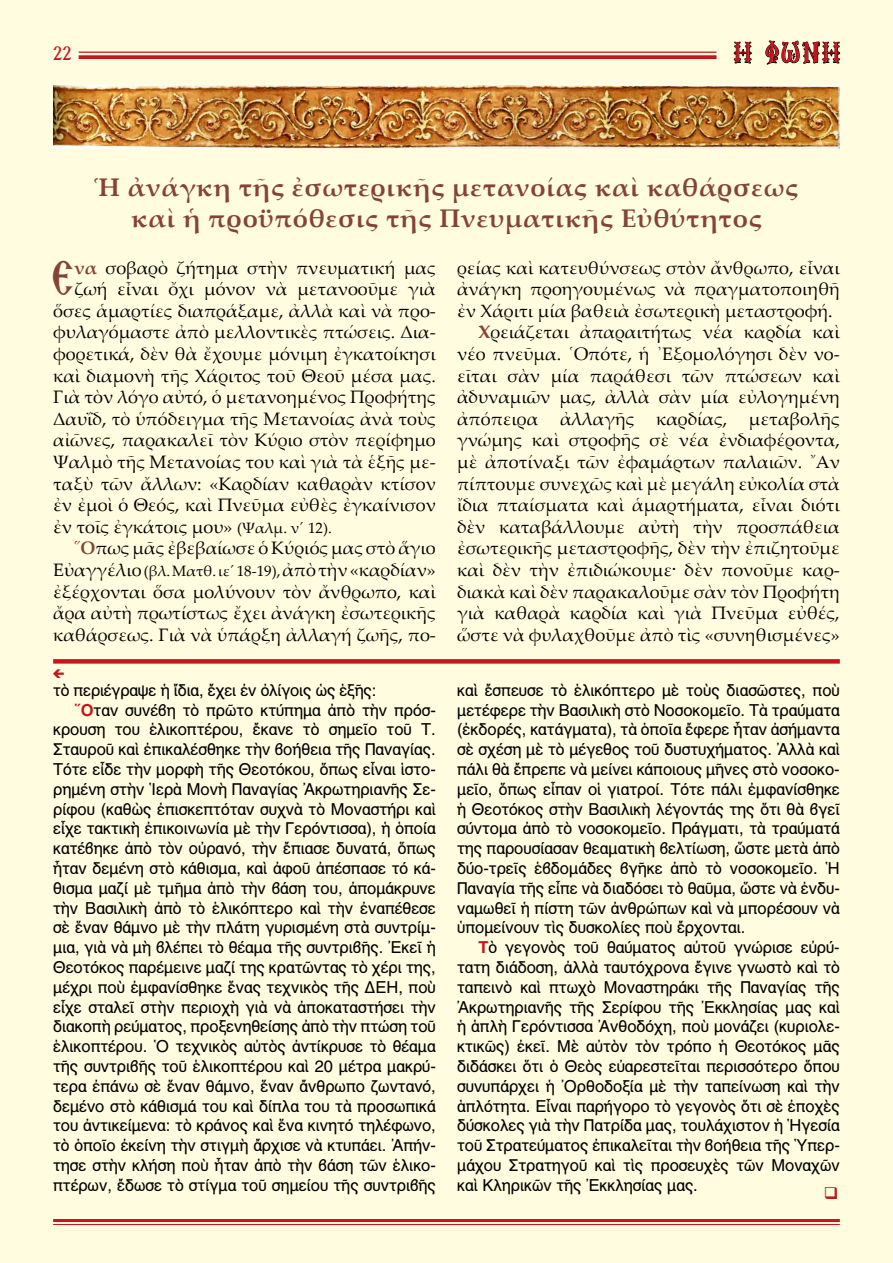
<style>
.page{position:relative;width:893px;height:1263px;background:#fffcdf}
.page>*{position:absolute;margin:0;border:0;box-sizing:border-box;transform-origin:0 0}
.t1{font:48.75px "BYZIMAK";color:#854337}
.t2{font:27px "Mg Agia Sofia UC Normal";color:#c4161c}
.t3{font:700 25.5px/30.6px "Palatino Linotype";letter-spacing:.03em;color:#854337;text-align:center}
.t4{font:19.5px "BYZIMAK";color:#c4161c}
.t5{font:18px "Palatino Linotype";color:#000}
.t6{font:16.5px/19.8px "CTOS Helvetica Regular Test 1";color:#000;text-align:justify}
.s1{font-weight:700;color:#854337}
.s2{font-size:15px}
.s3{font-family:"CTOS Helvetica Bold Test 1";color:#c4161c}
</style>
<div class="page">
<hr style="left:79px;top:52px;width:637px;height:1px;background:#c4161c">
<svg style="left:79px;top:55px;width:637px;height:4px;background:#c82629"></svg>
<hr style="left:53px;top:1219px;width:787px;height:3px;background:#c4161c">
<hr style="left:53px;top:1224px;width:787px;height:1px;background:#c4161c">
<svg style="left:734px;top:41px;width:18px;height:23px"></svg>
<svg style="left:765px;top:40px;width:75px;height:25px;background:#aba995"></svg>
<div style="left:53px;top:659px;width:787px;height:5px;background:#c4161c"></div>
<img style="left:53px;top:85px;width:787px;height:63px">
<svg style="left:53px;top:669px;width:11px;height:9px"></svg>
<svg style="left:825px;top:1187px;width:12px;height:12px"></svg>
<p class="t4" style="left:53px;top:42px;width:20px">22</p>
<h2 class="t2" style="left:734px;top:41px;width:108px">Η ΦΩΝΗ</h2>
<h3 class="t3" style="left:95px;top:171px;width:705px">Ἡ ἀνάγκη τῆς ἐσωτερικῆς μετανοίας καὶ καθάρσεως καὶ ἡ προϋπόθεσις τῆς Πνευματικῆς Εὐθύτητος</h3>
<p class="t5" style="left:457px;top:255px;width:384px">ρείας καὶ κατευθύνσεως στὸν ἄνθρωπο, εἶναι</p>
<p class="t5" style="left:457px;top:276px;width:384px">ἀνάγκη προηγουμένως νὰ πραγματοποιηθῆ</p>
<p class="t5" style="left:457px;top:298px;width:377px">ἐν Χάριτι μία βαθειὰ ἐσωτερικὴ μεταστροφή.</p>
<p class="t5" style="left:478px;top:320px;width:363px"><span class="s1">Χ</span>ρειάζεται ἀπαραιτήτως νέα καρδία καὶ</p>
<p class="t5" style="left:457px;top:341px;width:384px">νέο πνεῦμα. ῾Οπότε, ἡ ᾿Εξομολόγησι δὲν νο-</p>
<p class="t5" style="left:457px;top:363px;width:384px">εῖται σὰν μία παράθεσι τῶν πτώσεων καὶ</p>
<p class="t5" style="left:457px;top:384px;width:384px">ἀδυναμιῶν μας, ἀλλὰ σὰν μία εὐλογημένη</p>
<p class="t5" style="left:457px;top:406px;width:384px">ἀπόπειρα ἀλλαγῆς καρδίας, μεταβολῆς</p>
<p class="t5" style="left:457px;top:428px;width:384px">γνώμης καὶ στροφῆς σὲ νέα ἐνδιαφέροντα,</p>
<p class="t5" style="left:457px;top:449px;width:384px">μὲ ἀποτίναξι τῶν ἐφαμάρτων παλαιῶν. ῎Αν</p>
<p class="t5" style="left:457px;top:471px;width:384px">πίπτουμε συνεχῶς καὶ μὲ μεγάλη εὐκολία στὰ</p>
<p class="t5" style="left:457px;top:492px;width:384px">ἴδια πταίσματα καὶ ἁμαρτήματα, εἶναι διότι</p>
<p class="t5" style="left:457px;top:514px;width:384px">δὲν καταβάλλουμε αὐτὴ τὴν προσπάθεια</p>
<p class="t5" style="left:457px;top:536px;width:384px">ἐσωτερικῆς μεταστροφῆς, δὲν τὴν ἐπιζητοῦμε</p>
<p class="t5" style="left:457px;top:557px;width:384px">καὶ δὲν τὴν ἐπιδιώκουμε· δὲν πονοῦμε καρ-</p>
<p class="t5" style="left:457px;top:579px;width:384px">διακὰ καὶ δὲν παρακαλοῦμε σὰν τὸν Προφήτη</p>
<p class="t5" style="left:457px;top:600px;width:384px">γιὰ καθαρὰ καρδία καὶ γιὰ Πνεῦμα εὐθές,</p>
<p class="t5" style="left:457px;top:622px;width:384px">ὥστε νὰ φυλαχθοῦμε ἀπὸ τὶς «συνηθισμένες»</p>
<h1 class="t1" style="left:50px;top:249px;width:26px">Ε</h1>
<p class="t5" style="left:74px;top:255px;width:363px"><span class="s1">να</span> σοβαρὸ ζήτημα στὴν πνευματική μας</p>
<p class="t5" style="left:74px;top:276px;width:363px">ζωή εἶναι ὄχι μόνον νὰ μετανοοῦμε γιὰ</p>
<p class="t5" style="left:53px;top:298px;width:384px">ὅσες ἁμαρτίες διαπράξαμε, ἀλλὰ καὶ νὰ προ-</p>
<p class="t5" style="left:53px;top:320px;width:384px">φυλαγόμαστε ἀπὸ μελλοντικὲς πτώσεις. Δια-</p>
<p class="t5" style="left:53px;top:341px;width:384px">φορετικά, δὲν θὰ ἔχουμε μόνιμη ἐγκατοίκησι</p>
<p class="t5" style="left:53px;top:363px;width:384px">καὶ διαμονὴ τῆς Χάριτος τοῦ Θεοῦ μέσα μας.</p>
<p class="t5" style="left:53px;top:384px;width:384px">Γιὰ τὸν λόγο αὐτό, ὁ μετανοημένος Προφήτης</p>
<p class="t5" style="left:53px;top:406px;width:384px">Δαυΐδ, τὸ ὑπόδειγμα τῆς Μετανοίας ἀνὰ τοὺς</p>
<p class="t5" style="left:53px;top:428px;width:384px">αἰῶνες, παρακαλεῖ τὸν Κύριο στὸν περίφημο</p>
<p class="t5" style="left:53px;top:449px;width:384px">Ψαλμὸ τῆς Μετανοίας του καὶ γιὰ τὰ ἑξῆς με-</p>
<p class="t5" style="left:53px;top:471px;width:384px">ταξὺ τῶν ἄλλων: «Καρδίαν καθαρὰν κτίσον</p>
<p class="t5" style="left:53px;top:492px;width:384px">ἐν ἐμοὶ ὁ Θεός, καὶ Πνεῦμα εὐθὲς ἐγκαίνισον</p>
<p class="t5" style="left:53px;top:514px;width:280px">ἐν τοῖς ἐγκάτοις μου» <span class="s2">(Ψαλμ. ν´ 12).</span></p>
<p class="t5" style="left:74px;top:536px;width:363px"><span class="s1">῞Ο</span>πως μᾶς ἐβεβαίωσε ὁ Κύριός μας στὸ ἅγιο</p>
<p class="t5" style="left:53px;top:557px;width:384px">Εὐαγγέλιο <span class="s2">(βλ. Ματθ. ιε´ 18-19),</span> ἀπὸ τὴν «καρδίαν»</p>
<p class="t5" style="left:53px;top:579px;width:384px">ἐξέρχονται ὅσα μολύνουν τὸν ἄνθρωπο, καὶ</p>
<p class="t5" style="left:53px;top:600px;width:384px">ἄρα αὐτὴ πρωτίστως ἔχει ἀνάγκη ἐσωτερικῆς</p>
<p class="t5" style="left:53px;top:622px;width:384px">καθάρσεως. Γιὰ νὰ ὑπάρξη ἀλλαγή ζωῆς, πο-</p>
<p class="t6" style="left:53px;top:680px;width:325px">τὸ περιέγραψε ἡ ἴδια, ἔχει ἐν ὀλίγοις ὡς ἑξῆς:</p>
<p class="t6" style="left:74px;top:700px;width:361px"><span class="s3">Ὅ</span>ταν συνέβη τὸ πρῶτο κτύπημα ἀπὸ τὴν πρόσ-</p>
<p class="t6" style="left:53px;top:720px;width:384px">κρουση του ἑλικοπτέρου, ἔκανε τὸ σημεῖο τοῦ Τ.</p>
<p class="t6" style="left:53px;top:739px;width:384px">Σταυροῦ καὶ ἐπικαλέσθηκε τὴν βοήθεια τῆς Παναγίας.</p>
<p class="t6" style="left:53px;top:759px;width:384px">Τότε εἶδε τὴν μορφὴ τῆς Θεοτόκου, ὅπως εἶναι ἱστο-</p>
<p class="t6" style="left:53px;top:779px;width:384px">ρημένη στὴν Ἱερὰ Μονὴ Παναγίας Ἀκρωτηριανῆς Σε-</p>
<p class="t6" style="left:53px;top:799px;width:384px">ρίφου (καθὼς ἐπισκεπτόταν συχνὰ τὸ Μοναστήρι καὶ</p>
<p class="t6" style="left:53px;top:819px;width:384px">εἶχε τακτικὴ ἐπικοινωνία μὲ τὴν Γερόντισσα), ἡ ὁποία</p>
<p class="t6" style="left:53px;top:838px;width:384px">κατέβηκε ἀπὸ τὸν οὐρανό, τὴν ἔπιασε δυνατά, ὅπως</p>
<p class="t6" style="left:53px;top:858px;width:384px">ἦταν δεμένη στὸ κάθισμα, καὶ ἀφοῦ ἀπέσπασε τό κά-</p>
<p class="t6" style="left:53px;top:878px;width:384px">θισμα μαζί μὲ τμῆμα ἀπὸ τὴν βάση του, ἀπομάκρυνε</p>
<p class="t6" style="left:53px;top:898px;width:384px">τὴν Βασιλικὴ ἀπὸ τὸ ἑλικόπτερο καὶ τὴν ἐναπέθεσε</p>
<p class="t6" style="left:53px;top:918px;width:384px">σὲ ἕναν θάμνο μὲ τὴν πλάτη γυρισμένη στὰ συντρίμ-</p>
<p class="t6" style="left:53px;top:937px;width:384px">μια, γιὰ νὰ μὴ βλέπει τὸ θέαμα τῆς συντριβῆς. Ἐκεῖ ἡ</p>
<p class="t6" style="left:53px;top:957px;width:384px">Θεοτόκος παρέμεινε μαζί της κρατῶντας τὸ χέρι της,</p>
<p class="t6" style="left:53px;top:977px;width:384px">μέχρι ποὺ ἐμφανίσθηκε ἕνας τεχνικὸς τῆς ΔΕΗ, ποὺ</p>
<p class="t6" style="left:53px;top:997px;width:384px">εἶχε σταλεῖ στὴν περιοχὴ γιὰ νὰ ἀποκαταστήσει τὴν</p>
<p class="t6" style="left:53px;top:1017px;width:384px">διακοπὴ ρεύματος, προξενηθείσης ἀπὸ τὴν πτώση τοῦ</p>
<p class="t6" style="left:53px;top:1036px;width:384px">ἑλικοπτέρου. Ὁ τεχνικὸς αὐτὸς ἀντίκρυσε τὸ θέαμα</p>
<p class="t6" style="left:53px;top:1056px;width:384px">τῆς συντριβῆς τοῦ ἑλικοπτέρου καὶ 20 μέτρα μακρύ-</p>
<p class="t6" style="left:53px;top:1076px;width:384px">τερα ἐπάνω σὲ ἕναν θάμνο, ἕναν ἄνθρωπο ζωντανό,</p>
<p class="t6" style="left:53px;top:1096px;width:384px">δεμένο στὸ κάθισμά του καὶ δίπλα του τὰ προσωπικά</p>
<p class="t6" style="left:53px;top:1116px;width:384px">του ἀντικείμενα: τὸ κράνος καὶ ἕνα κινητό τηλέφωνο,</p>
<p class="t6" style="left:53px;top:1135px;width:383px">τὸ ὁποῖο ἐκείνη τὴν στιγμὴ ἄρχισε νὰ κτυπάει. Ἀπήν-</p>
<p class="t6" style="left:53px;top:1155px;width:384px">τησε στὴν κλήση ποὺ ἦταν ἀπὸ τὴν βάση τῶν ἑλικο-</p>
<p class="t6" style="left:53px;top:1175px;width:384px">πτέρων, ἔδωσε τὸ στίγμα τοῦ σημείου τῆς συντριβῆς</p>
<p class="t6" style="left:457px;top:680px;width:384px">καὶ ἔσπευσε τὸ ἑλικόπτερο μὲ τοὺς διασῶστες, ποὺ μετέφερε τὴν Βασιλικὴ στὸ Νοσοκομεῖο. Τὰ τραύματα (ἐκδορές, κατάγματα), τὰ ὁποῖα ἔφερε ἦταν ἀσήμαντα σὲ σχέση μὲ τὸ μέγεθος τοῦ δυστυχήματος. Ἀλλὰ καὶ πάλι θὰ ἔπρεπε νὰ μείνει κάποιους μῆνες στὸ νοσοκο&shy;μεῖο, ὅπως εἶπαν οἱ γιατροί. Τότε πάλι ἐμφανίσθηκε ἡ Θεοτόκος στὴν Βασιλικὴ λέγοντάς της ὅτι θὰ βγεῖ σύντομα ἀπὸ τὸ νοσοκομεῖο. Πράγματι, τὰ τραύματά της παρουσίασαν θεαματικὴ βελτίωση, ὥστε μετὰ ἀπὸ δύο-τρεῖς ἑβδομάδες βγῆκε ἀπὸ τὸ νοσοκομεῖο. Ἡ Παναγία τῆς εἶπε νὰ διαδόσει τὸ θαῦμα, ὥστε νὰ ἐνδυ&shy;ναμωθεῖ ἡ πίστη τῶν ἀνθρώπων καὶ νὰ μπορέσουν νὰ ὑπομείνουν τὶς δυσκολίες ποὺ ἔρχονται.</p>
<p class="t6" style="left:457px;top:937px;width:384px;text-indent:21px"><span class="s3">Τ</span>ὸ γεγονὸς τοῦ θαύματος αὐτοῦ γνώρισε εὐρύ&shy;τατη διάδοση, ἀλλὰ ταυτόχρονα ἔγινε γνωστὸ καὶ τὸ ταπεινὸ καὶ πτωχὸ Μοναστηράκι τῆς Παναγίας τῆς Ἀκρωτηριανῆς τῆς Σερίφου τῆς Ἐκκλησίας μας καὶ ἡ ἁπλὴ Γερόντισσα Ἀνθοδόχη, ποὺ μονάζει (κυριολε&shy;κτικῶς) ἐκεῖ. Μὲ αὐτὸν τὸν τρόπο ἡ Θεοτόκος μᾶς διδάσκει ὅτι ὁ Θεὸς εὐαρεστεῖται περισσότερο ὅπου συνυπάρχει ἡ Ὀρθοδοξία μὲ τὴν ταπείνωση καὶ τὴν ἁπλότητα. Εἶναι παρήγορο τὸ γεγονὸς ὅτι σὲ ἐποχὲς δύσκολες γιὰ τὴν Πατρίδα μας, τουλάχιστον ἡ Ἡγεσία τοῦ Στρατεύματος ἐπικαλεῖται τὴν βοήθεια τῆς Ὑπερ&shy;μάχου Στρατηγοῦ καὶ τὶς προσευχὲς τῶν Μοναχῶν καὶ Κληρικῶν τῆς Ἐκκλησίας μας.</p>
</div>
